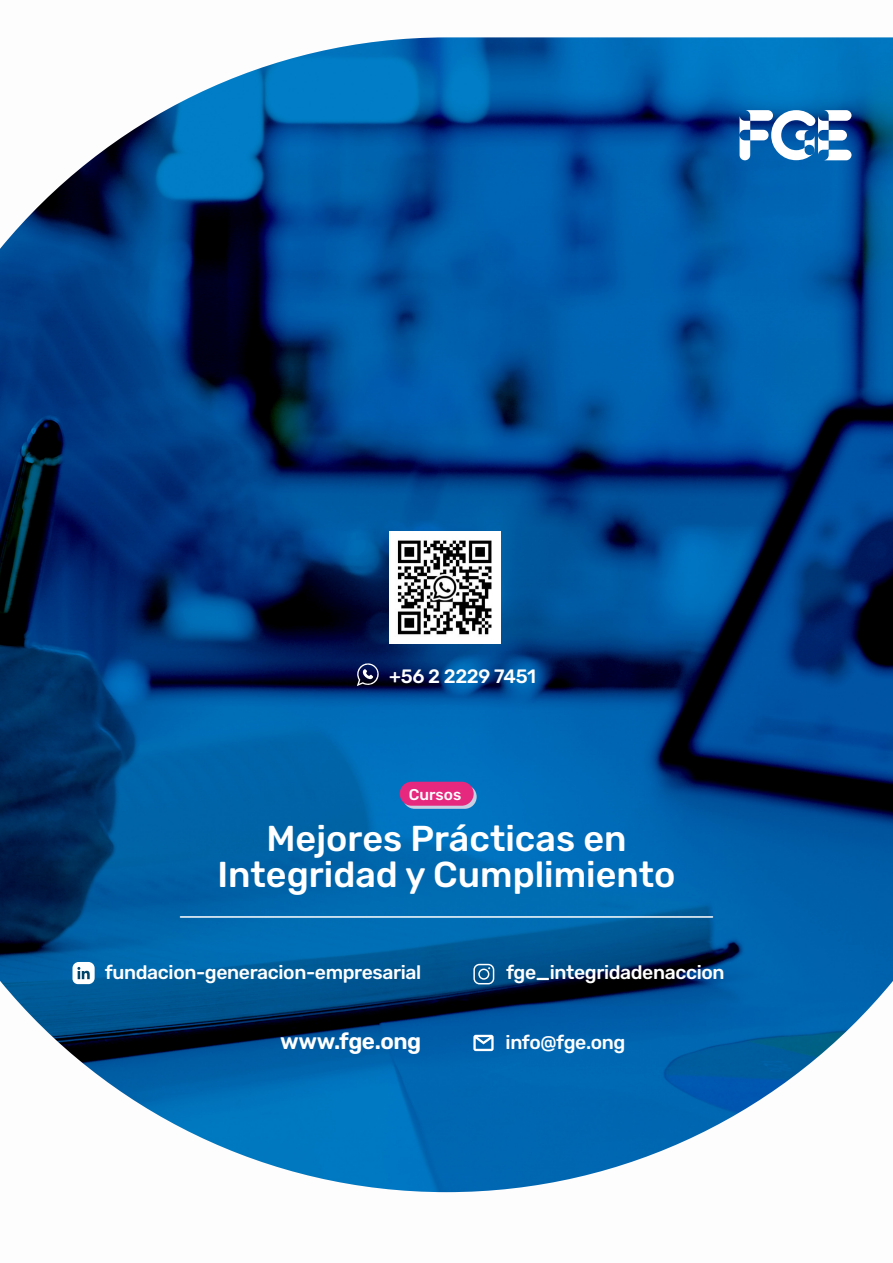
<style>
.page{position:relative;width:893px;height:1263px;background:#fff}
.page>*{position:absolute;margin:0;border:0;box-sizing:border-box;transform-origin:0 0}
.t1{font:500 36px/36px "Rubik";color:#fff;text-align:center}
.t2{font:600 22.5px "Rubik";letter-spacing:-.02em;color:#fff}
.t3{font:500 19.35px "Rubik";letter-spacing:-.02em;color:#fff}
.t4{font:500 15.6px "Rubik";color:#fff}
</style>
<div class="page">
<img style="left:0;top:37px;width:893px;height:1155px">
<svg style="left:740px;top:110px;width:111px;height:50px"></svg>
<div style="left:403px;top:785px;width:74px;height:24px;background:#c8cfe2;border-radius:12px"></div>
<div style="left:400px;top:782px;width:74px;height:24px;background:#e6287e;border-radius:12px"></div>
<hr style="left:180px;top:916px;width:532px;height:2px;background:#fff">
<svg style="left:473px;top:964px;width:21px;height:20px"></svg>
<div style="left:72px;top:962px;width:23px;height:22px;background:#fff;border-radius:6px"></div>
<svg style="left:77px;top:967px;width:13px;height:12px"></svg>
<svg style="left:473px;top:1035px;width:21px;height:16px"></svg>
<svg style="left:354px;top:661px;width:28px;height:26px"></svg>
<img style="left:390px;top:531px;width:110px;height:112px">
<p class="t3" style="left:389px;top:662px;width:148px">+56 2 2229 7451</p>
<p class="t4" style="left:409px;top:783px;width:54px">Cursos</p>
<p class="t1" style="left:217px;top:822px;width:459px">Mejores Prácticas en<br>Integridad y Cumplimiento</p>
<p class="t3" style="left:105px;top:958px;width:318px">fundacion-generacion-empresarial</p>
<p class="t3" style="left:506px;top:958px;width:220px">fge_integridadenaccion</p>
<p class="t2" style="left:280px;top:1024px;width:142px">www.fge.ong</p>
<p class="t3" style="left:506px;top:1027px;width:121px">info@fge.ong</p>
</div>
